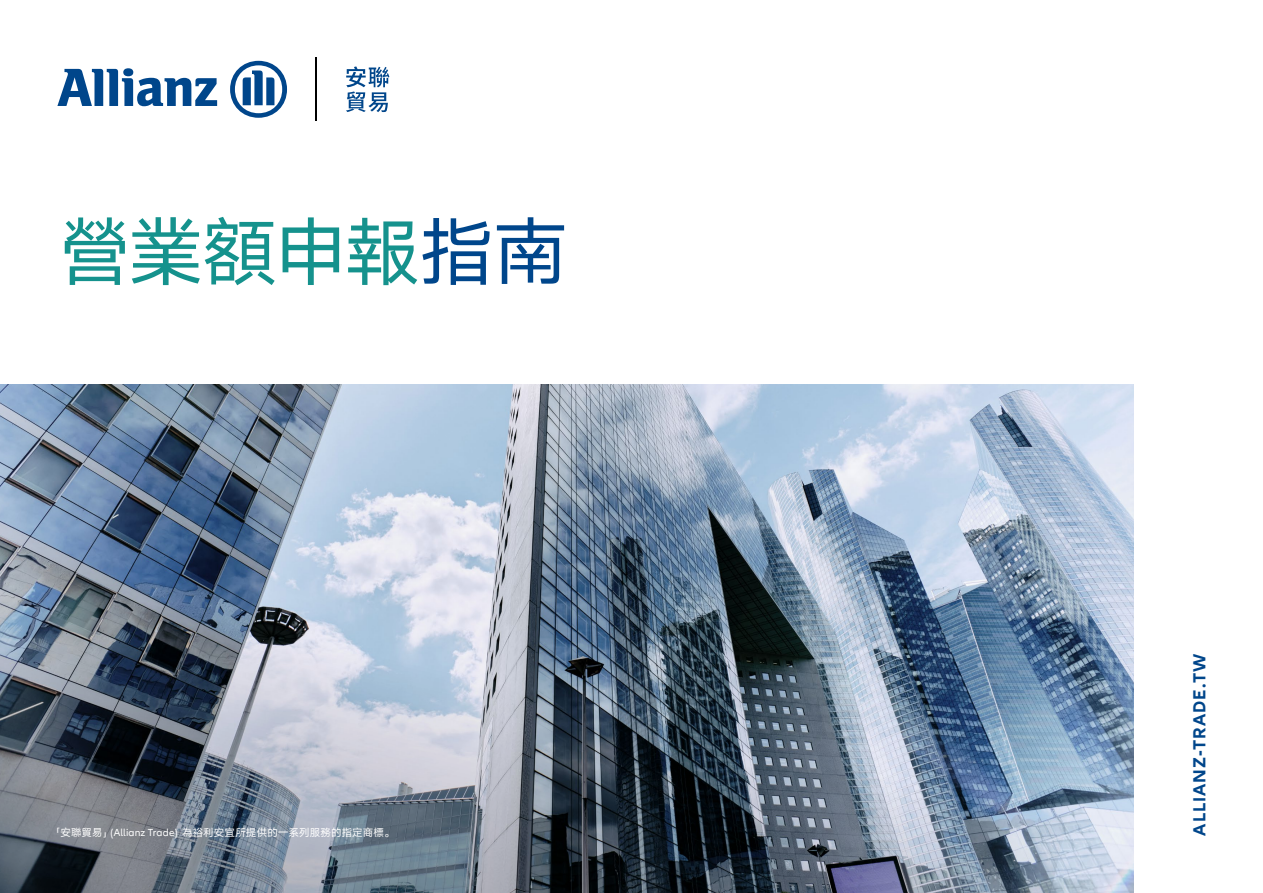
<style>
.page{position:relative;width:1263px;height:893px;background:#fff}
.page>*{position:absolute;margin:0;border:0;box-sizing:border-box;transform-origin:0 0}
.t1{font:75px "HY Qi Hei 55 S";letter-spacing:-.03em;color:#15928d}
.t2{font:700 18px "Allianz Neo";letter-spacing:.06em;color:#00468b}
.t3{font:10.5px "HY Qi Hei 55 S";letter-spacing:.015em;color:#fff}
.s1{color:#00468b}
.s2{font-family:"Allianz Neo"}
</style>
<div class="page">
<img style="left:0;top:385px;width:1133px;height:508px">
<img style="left:0;top:506px;width:1069px;height:387px">
<svg style="left:57px;top:68px;width:160px;height:38px"></svg>
<svg style="left:230px;top:61px;width:57px;height:57px"></svg>
<hr style="left:315px;top:57px;width:2px;height:64px;background:#000">
<svg style="left:346px;top:66px;width:43px;height:46px"></svg>
<h1 class="t1" style="left:57px;top:196px;width:512px">營業額申報<span class="s1">指南</span></h1>
<p class="t3" style="left:51px;top:824px;width:345px">「安聯貿易」(<span class="s2">Allianz Trade</span>) 為裕利安宜所提供的一系列服務的指定商標。</p>
<h2 class="t2" style="left:1189px;top:836px;width:184px;rotate:-90deg">ALLIANZ-TRADE.TW</h2>
</div>
